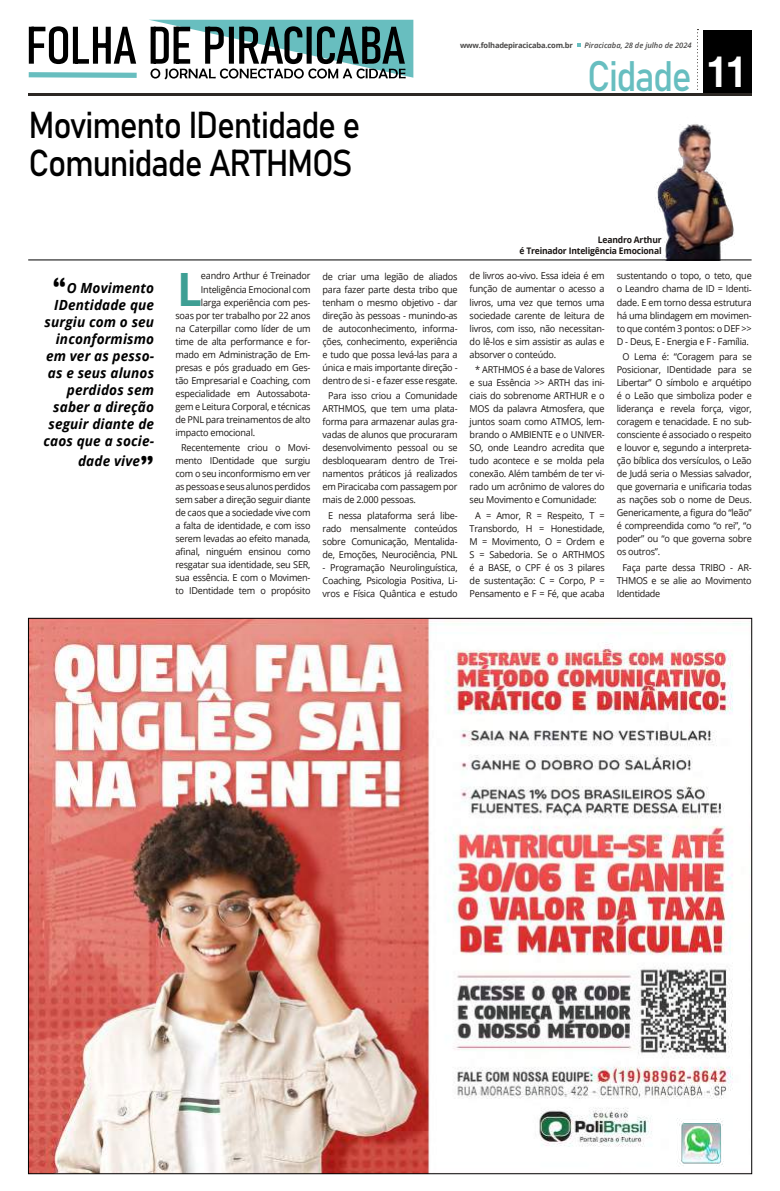
<style>
.page{position:relative;width:780px;height:1191px;background:#fff}
.page>*{position:absolute;margin:0;border:0;box-sizing:border-box;transform-origin:0 0}
.t1{font:700 45.9px "Open Sans";color:#3e9f94;scale:.96 1}
.t2{font:42.1px "Bahnschrift";letter-spacing:-.045em;color:#67bec0;scale:.89 1}
.t3{font:37px/38px "Bahnschrift";letter-spacing:-.04em;color:#000;scale:.91 1}
.t4{font:italic 700 14px/17px "Open Sans";letter-spacing:.01em;color:#000;text-align:right}
.t5{font:9.5px/13px "Open Sans";letter-spacing:-.025em;color:#1b1715;text-align:justify;scale:.96 1}
.t6{font:700 9px/11px "Open Sans";letter-spacing:-.02em;color:#1b1715;text-align:right;scale:.95 1}
.t7{font:700 7.6px "Open Sans";letter-spacing:-.025em;color:#4a4948}
.t8{font:italic 600 7.6px "Open Sans";color:#4a4948}
.s1{font-family:"Arena Condensed";font-weight:700;font-size:40.6px;color:#fff}
.s2{font-family:"Britannic";font-style:normal;font-size:30px}
</style>
<div class="page">
<div style="left:703px;top:31px;width:48px;height:64px;background:#000"></div>
<hr style="left:28px;top:93px;width:723px;height:3px;background:#2c2824">
<svg style="left:697px;top:29px;width:1px;height:61px"></svg>
<svg style="left:577px;top:43px;width:4px;height:4px"></svg>
<svg style="left:28px;top:20px;width:385px;height:59px"></svg>
<img style="left:30px;top:620px;width:711px;height:552px">
<img style="left:676px;top:1118px;width:50px;height:49px">
<img style="left:646px;top:124px;width:101px;height:136px">
<hr style="left:28px;top:260px;width:723px;height:1px;background:#000">
<p class="t7" style="left:460px;top:40px;width:114px">www.folhadepiracicaba.com.br</p>
<p class="t8" style="left:584px;top:40px;width:109px">Piracicaba, 28 de julho de 2024</p>
<h3 class="t3" style="left:28px;top:103px;width:366px">Movimento IDentidade e<br>Comunidade ARTHMOS</h3>
<h2 class="t2" style="left:587px;top:44px;width:181px">Cidade <span class="s1">11</span></h2>
<h3 class="t4" style="left:44px;top:278px;width:112px"><span class="s2">“</span>O Movimento<br>IDentidade que surgiu com o seu inconformismo em ver as pesso&shy;as e seus alunos perdidos sem saber a direção seguir diante de caos que a socie-</h3>
<h3 class="t4" style="left:78px;top:452px;width:77px">dade vive<span class="s2">”</span></h3>
<h1 class="t1" style="left:177px;top:256px;width:27px">L</h1>
<p class="t5" style="left:201px;top:269px;width:116px">eandro Arthur é Treinador</p>
<p class="t5" style="left:201px;top:282px;width:116px">Inteligência Emocional com</p>
<p class="t5" style="left:201px;top:295px;width:116px">larga experiência com pes-</p>
<p class="t5" style="left:175px;top:308px;width:142px">soas por ter trabalho por 22 anos</p>
<p class="t5" style="left:175px;top:321px;width:142px">na Caterpillar como líder de um</p>
<p class="t5" style="left:175px;top:334px;width:142px">time de alta performance e for-</p>
<p class="t5" style="left:175px;top:347px;width:142px">mado em Administração de Em-</p>
<p class="t5" style="left:175px;top:360px;width:142px">presas e pós graduado em Ges-</p>
<p class="t5" style="left:175px;top:373px;width:142px">tão Empresarial e Coaching, com</p>
<p class="t5" style="left:175px;top:386px;width:142px">especialidade em Autossabota-</p>
<p class="t5" style="left:175px;top:399px;width:142px">gem e Leitura Corporal, e técnicas</p>
<p class="t5" style="left:175px;top:412px;width:142px">de PNL para treinamentos de alto</p>
<p class="t5" style="left:175px;top:425px;width:85px">impacto emocional.</p>
<p class="t5" style="left:175px;top:441px;width:142px;text-align:center">Recentemente criou o Movi&shy;mento IDentidade que surgiu com o seu inconformismo em ver as pessoas e seus alunos perdidos sem saber a direção seguir diante de caos que a sociedade vive com a falta de identidade, e com isso serem levadas ao efeito manada, afinal, ninguém ensinou como resgatar sua identidade, seu SER, sua essência. E com o Movimen&shy;to IDentidade tem o propósito</p>
<p class="t5" style="left:322px;top:269px;width:142px">de criar uma legião de aliados para fazer parte desta tribo que tenham o mesmo objetivo - dar direção às pessoas - munindo-as de autoconhecimento, informa&shy;ções, conhecimento, experiência e tudo que possa levá-las para a única e mais importante direção - dentro de si - e fazer esse resgate.</p>
<p class="t5" style="left:322px;top:389px;width:142px;text-indent:6px">Para isso criou a Comunidade ARTHMOS, que tem uma plata&shy;forma para armazenar aulas gra&shy;vadas de alunos que procuraram desenvolvimento pessoal ou se desbloquearam dentro de Trei&shy;namentos práticos já realizados em Piracicaba com passagem por mais de 2.000 pessoas.</p>
<p class="t5" style="left:322px;top:509px;width:142px;text-align:center">E nessa plataforma será libe&shy;rado mensalmente conteúdos sobre Comunicação, Mentalida&shy;de, Emoções, Neurociência, PNL</p>
<p class="t5" style="left:322px;top:561px;width:142px">- Programação Neurolinguística, Coaching, Psicologia Positiva, Li&shy;vros e Física Quântica e estudo</p>
<p class="t6" style="left:519px;top:234px;width:151px">Leandro Arthur<br>é Treinador Inteligência Emocional</p>
<p class="t5" style="left:469px;top:269px;width:142px">de livros ao-vivo. Essa ideia é em função de aumentar o acesso a livros, uma vez que temos uma sociedade carente de leitura de livros, com isso, não necessitan&shy;do lê-los e sim assistir as aulas e absorver o conteúdo.</p>
<p class="t5" style="left:469px;top:363px;width:142px;text-indent:6px">* ARTHMOS é a base de Valores e sua Essência &gt;&gt; ARTH das ini&shy;ciais do sobrenome ARTHUR e o MOS da palavra Atmosfera, que juntos soam como ATMOS, lem&shy;brando o AMBIENTE e o UNIVER-SO, onde Leandro acredita que tudo acontece e se molda pela conexão. Além também de ter vi&shy;rado um acrônimo de valores do seu Movimento e Comunidade:</p>
<p class="t5" style="left:469px;top:509px;width:142px;text-align:center">A = Amor, R = Respeito, T =<br>Transbordo, H = Honestidade,<br>M = Movimento, O = Ordem e<br>S = Sabedoria. Se o ARTHMOS é a BASE, o CPF é os 3 pilares de sustentação: C = Corpo, P =<br>Pensamento e F = Fé, que acaba</p>
<p class="t5" style="left:616px;top:269px;width:142px">sustentando o topo, o teto, que o Leandro chama de ID = Identi&shy;dade. E em torno dessa estrutura há uma blindagem em movimen&shy;to que contém 3 pontos: o DEF &gt;&gt; D - Deus, E - Energia e F - Família.</p>
<p class="t5" style="left:616px;top:350px;width:142px;text-indent:6px">O Lema é: “Coragem para se Posicionar, IDentidade para se Libertar” O símbolo e arquétipo é o Leão que simboliza poder e liderança e revela força, vigor, coragem e tenacidade. E no sub&shy;consciente é associado o respeito e louvor e, segundo a interpreta&shy;ção bíblica dos versículos, o Leão de Judá seria o Messias salvador, que governaria e unificaria todas as nações sob o nome de Deus.<br>Genericamente, a figura do “leão” é compreendida como “o rei”, “o poder” ou “o que governa sobre os outros”.</p>
<p class="t5" style="left:616px;top:561px;width:142px;text-indent:6px">Faça parte dessa TRIBO - AR-THMOS e se alie ao Movimento Identidade</p>
</div>
